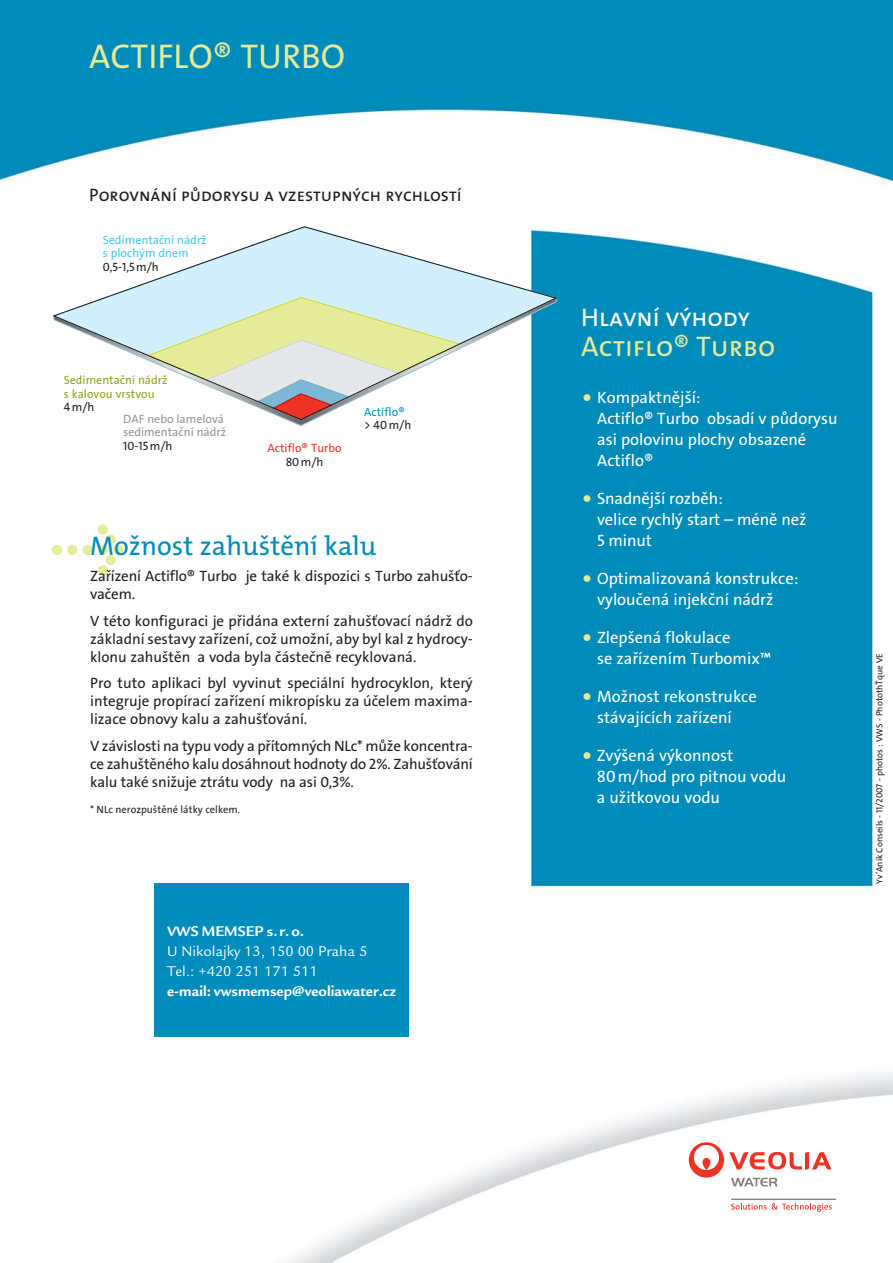
<style>
.page{position:relative;width:893px;height:1263px;background:#fff}
.page>*{position:absolute;margin:0;border:0;box-sizing:border-box;transform-origin:0 0}
.t1{font:34.5px "The Mix Veolia W5 Pla";color:#e3ea9a}
.t2{font:28.5px "The Sans Veolia W5 Pla";color:#e3ea9a}
.t3{font:27px "The Mix Veolia W5 Pla";color:#008cbb}
.t4{font:25.5px "The Sans Veolia W5 Pla";color:#fff}
.t5{font:18px "The Sans Veolia W5 Pla";color:#231f20}
.t6{font:16.5px/21px "The Sans Veolia W5 Pla";color:#fff}
.t7{font:15.3px/20.2px "Legacy Sans Itc TOT";color:#fff}
.t8{font:700 15.3px "Legacy Sans Itc TOT";color:#fff}
.t9{font:15px/18px "The Sans Veolia W5 Pla";color:#231f20;text-align:justify}
.t10{font:12px "The Sans Veolia W5 Pla";color:#231f20}
.t11{font:12px/13.5px "The Sans Veolia W5 Pla";color:#94a31e}
.t12{font:12px/13.5px "The Sans Veolia W5 Pla";color:#939598}
.t13{font:12px/13.5px "The Sans Veolia W5 Pla";color:#44c8f5}
.t14{font:12px "The Sans Veolia W5 Pla";color:#ee3224}
.t15{font:12px "The Sans Veolia W5 Pla";color:#0093c1}
.t16{font:10.5px "The Sans Veolia W5 Pla";color:#231f20}
.t17{font:9px "The Sans Veolia W5 Pla";color:#231f20}
.s1{font-weight:700;font-size:14.7px}
.s2{font-weight:700}
.s3{font-size:28.5px;color:#e3ea9a}
</style>
<div class="page">
<img style="left:0;top:0;width:893px;height:1263px">
<div style="left:52px;top:545px;width:10px;height:10px;background:#e4eb9a;border-radius:50%"></div>
<div style="left:67px;top:545px;width:10px;height:10px;background:#e4eb9a;border-radius:50%"></div>
<div style="left:82px;top:545px;width:11px;height:10px;background:#e4eb9a;border-radius:50%"></div>
<div style="left:98px;top:545px;width:10px;height:10px;background:#e4eb9a;border-radius:50%"></div>
<div style="left:113px;top:545px;width:10px;height:10px;background:#e4eb9a;border-radius:50%"></div>
<div style="left:105px;top:535px;width:11px;height:10px;background:#e4eb9a;border-radius:50%"></div>
<div style="left:98px;top:524px;width:10px;height:11px;background:#e4eb9a;border-radius:50%"></div>
<div style="left:105px;top:555px;width:11px;height:10px;background:#e4eb9a;border-radius:50%"></div>
<div style="left:98px;top:565px;width:10px;height:10px;background:#e4eb9a;border-radius:50%"></div>
<svg style="left:54px;top:420px;width:503px;height:6px"></svg>
<svg style="left:53px;top:226px;width:504px;height:194px"></svg>
<svg style="left:731px;top:1203px;width:101px;height:9px"></svg>
<hr style="left:731px;top:1199px;width:105px;height:1px;background:#807f83">
<svg style="left:689px;top:1142px;width:142px;height:44px"></svg>
<div style="left:154px;top:883px;width:254px;height:154px;background:#008cbc"></div>
<h1 class="t1" style="left:89px;top:43px;width:257px">ACTIFLO® TURBO</h1>
<p class="t5" style="left:89px;top:186px;width:374px">POROVNÁNÍ PŮDORYSU A VZESTUPNÝCH RYCHLOSTÍ</p>
<p class="t13" style="left:103px;top:233px;width:105px">Sedimentační nádrž s plochým dnem</p>
<p class="t10" style="left:103px;top:261px;width:57px">0,5-1,5 m/h</p>
<p class="t11" style="left:64px;top:374px;width:105px">Sedimentační nádrž s kalovou vrstvou</p>
<p class="t10" style="left:64px;top:401px;width:32px">4 m/h</p>
<p class="t12" style="left:123px;top:413px;width:104px">DAF nebo lamelová sedimentační nádrž</p>
<p class="t10" style="left:123px;top:440px;width:51px">10-15 m/h</p>
<p class="t14" style="left:267px;top:442px;width:76px">Actiflo® Turbo</p>
<p class="t10" style="left:286px;top:456px;width:39px">80 m/h</p>
<p class="t15" style="left:364px;top:406px;width:42px">Actiflo®</p>
<p class="t10" style="left:364px;top:419px;width:49px">&gt; 40 m/h</p>
<h3 class="t3" style="left:90px;top:535px;width:288px">Možnost zahuštění kalu</h3>
<p class="t9" style="left:90px;top:568px;width:384px">Zařízení Actiflo® Turbo je také k dispozici s Turbo zahušťo&shy;vačem.</p>
<p class="t9" style="left:90px;top:612px;width:384px">V této konfiguraci je přidána externí zahušťovací nádrž do základní sestavy zařízení, což umožní, aby byl kal z hydrocy&shy;klonu zahuštěn a voda byla částečně recyklovaná.</p>
<p class="t9" style="left:90px;top:675px;width:384px">Pro tuto aplikaci byl vyvinut speciální hydrocyklon, který integruje propírací zařízení mikropísku za účelem maxima&shy;lizace obnovy kalu a zahušťování.</p>
<p class="t9" style="left:90px;top:737px;width:384px">V závislosti na typu vody a přítomných NLc* může koncentra&shy;ce zahuštěného kalu dosáhnout hodnoty do 2%. Zahušťování kalu také snižuje ztrátu vody na asi 0,3%.</p>
<p class="t16" style="left:90px;top:804px;width:152px">* NLc nerozpuštěné látky celkem.</p>
<p class="t7" style="left:167px;top:923px;width:202px"><span class="s1">VW</span><span class="s2">S MEMSEP s. r. o.<br></span>U Nikolajky 13, 150 00 Praha 5<br>Tel.: +420 251 171 511</p>
<p class="t8" style="left:167px;top:985px;width:230px">e-mail: vwsmemsep@veoliawater.cz</p>
<h3 class="t4" style="left:581px;top:305px;width:170px">HLAVNÍ VÝHODY</h3>
<h2 class="t2" style="left:581px;top:333px;width:196px">ACTIFLO® TURBO</h2>
<p class="t6" style="left:597px;top:388px;width:242px;text-indent:-16px"><span class="s3">•</span> Kompaktnější:<br>Actiflo® Turbo obsadí v půdorysu asi polovinu plochy obsazené<br>Actiflo®</p>
<p class="t6" style="left:597px;top:489px;width:211px;text-indent:-16px"><span class="s3">•</span> Snadnější rozběh:<br>velice rychlý start – méně než<br>5 minut</p>
<p class="t6" style="left:581px;top:569px;width:219px;text-align:center"><span class="s3">•</span> Optimalizovaná konstrukce: vyloučená injekční nádrž</p>
<p class="t6" style="left:597px;top:628px;width:176px;text-indent:-16px"><span class="s3">•</span> Zlepšená flokulace<br>se zařízením Turbomix™</p>
<p class="t6" style="left:581px;top:687px;width:177px;text-align:center"><span class="s3">•</span> Možnost rekonstrukce stávajících zařízení</p>
<p class="t6" style="left:597px;top:746px;width:191px;text-indent:-16px"><span class="s3">•</span> Zvýšená výkonnost<br>80 m/hod pro pitnou vodu a užitkovou vodu</p>
<p class="t17" style="left:875px;top:883px;width:232px;rotate:-90deg">Yv’Anik Conseils - 11/2007 - photos : VWS - PhotothŤque VE</p>
</div>
